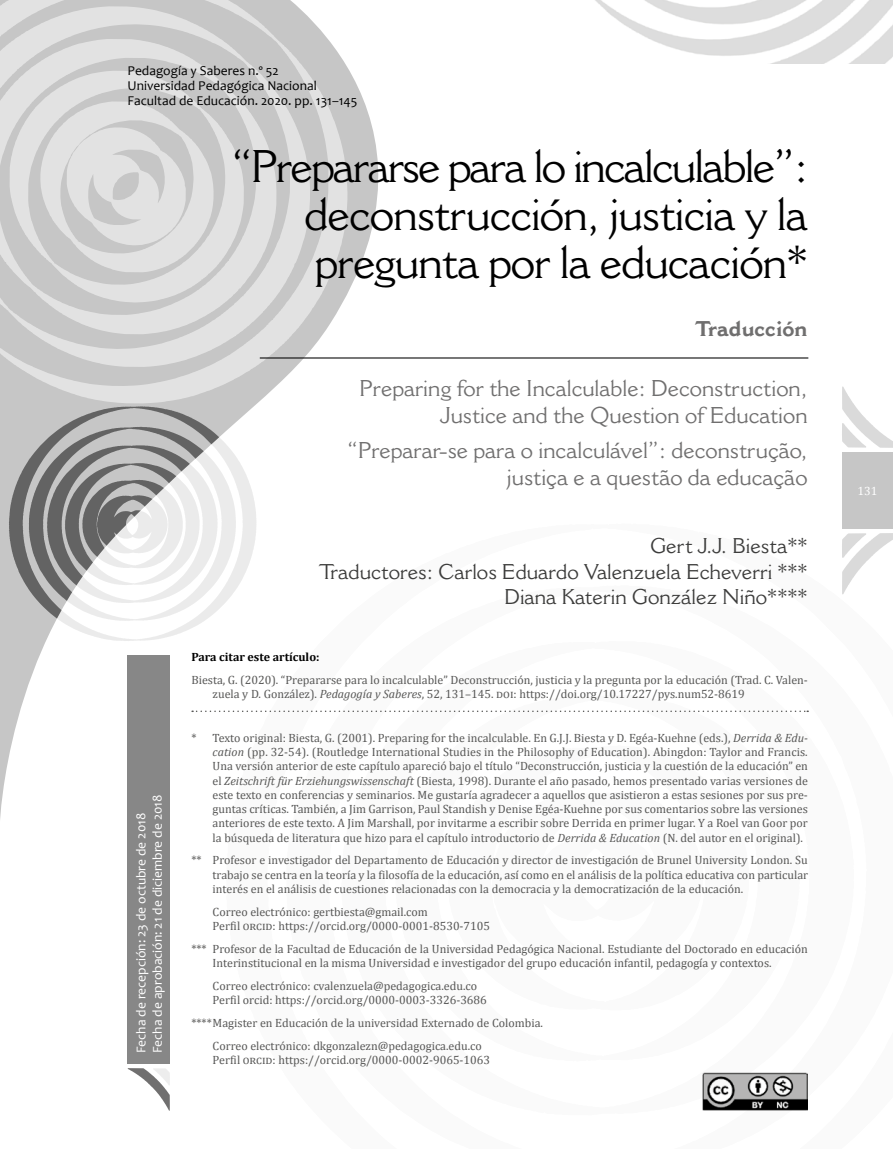
<style>
.page{position:relative;width:893px;height:1149px;background:#fff}
.page>*{position:absolute;margin:0;border:0;box-sizing:border-box;transform-origin:0 0}
.t1{font:45px/48px "Cantoria MT Std";letter-spacing:-.02em;color:#000;text-align:justify}
.t2{font:22.5px/27px "Cantoria MT Std";color:#706f6f;text-align:right}
.t3{font:21px/25.5px "Cantoria MT Std";color:#3c3c3b;text-align:right}
.t4{font:700 21px "Cantoria MT Std";color:#706f6f}
.t5{font:13.5px/15px "Candara";color:#000}
.t6{font:13.5px/16.5px "Candara";color:#fff}
.t7{font:12px/14.2px "Cambria";color:#575756}
.t8{font:700 12px "Cambria";color:#000}
.t9{font:12px "Cambria";color:#fff}
.s1{font-style:italic}
</style>
<div class="page">
<svg style="left:0;top:67px;width:465px;height:754px"></svg>
<svg style="left:0;top:0;width:347px;height:403px;background:#d5d5d5"></svg>
<svg style="left:9px;top:406px;width:247px;height:234px"></svg>
<img style="left:595px;top:0;width:298px;height:64px">
<hr style="left:260px;top:357px;width:548px;height:1px;background:#000">
<div style="left:842px;top:452px;width:51px;height:76px;background:#c6c6c6"></div>
<svg style="left:842px;top:386px;width:51px;height:62px"></svg>
<svg style="left:842px;top:533px;width:51px;height:61px"></svg>
<div style="left:128px;top:655px;width:42px;height:408px;background:#878787"></div>
<svg style="left:128px;top:1068px;width:42px;height:42px"></svg>
<svg style="left:192px;top:710px;width:616px;height:1px"></svg>
<img style="left:703px;top:1072px;width:105px;height:38px">
<p class="t5" style="left:128px;top:63px;width:231px">Pedagogía y Saberes n.º 52<br>Universidad Pedagógica Nacional<br>Facultad de Educación. 2020. pp. 131–145</p>
<h1 class="t1" style="left:305px;top:142px;width:505px;text-indent:-75px">“Prepararse para lo incalculable”: deconstrucción, justicia y la pregunta por la educación*</h1>
<h3 class="t4" style="left:695px;top:316px;width:114px">Traducción</h3>
<h2 class="t2" style="left:359px;top:374px;width:450px">Preparing for the Incalculable: Deconstruction,<br>Justice and the Question of Education</h2>
<h2 class="t2" style="left:346px;top:436px;width:463px">“Preparar-se para o incalculável”: deconstrução, justiça e a questão da educação</h2>
<p class="t6" style="left:133px;top:1052px;width:260px;rotate:-90deg">Fecha de recepción: 23 de octubre de 2018<br>Fecha de aprobación: 21 de diciembre de 2018</p>
<h3 class="t3" style="left:319px;top:533px;width:490px">Gert J.J. Biesta**<br>Traductores: Carlos Eduardo Valenzuela Echeverri ***<br>Diana Katerin González Niño****</h3>
<p class="t8" style="left:191px;top:649px;width:130px">Para citar este artículo:</p>
<p class="t7" style="left:213px;top:672px;width:597px;text-indent:-21px">Biesta, G. (2020). “Prepararse para lo incalculable” Deconstrucción, justicia y la pregunta por la educación (Trad. C. Valen&shy;zuela y D. González). <span class="s1">Pedagogía y Saberes</span>, 52, 131–145. doi: https://doi.org/10.17227/pys.num52-8619</p>
<p class="t7" style="left:213px;top:730px;width:597px;text-align:justify;text-indent:-21px">* Texto original: Biesta, G. (2001). Preparing for the incalculable. En G.J.J. Biesta y D. Egéa-Kuehne (eds.), <span class="s1">Derrida &amp; Edu&shy;cation</span> (pp. 32-54). (Routledge International Studies in the Philosophy of Education). Abingdon: Taylor and Francis.<br>Una versión anterior de este capítulo apareció bajo el título “Deconstrucción, justicia y la cuestión de la educación” en el <span class="s1">Zeitschrift für Erziehungswissenschaft</span> (Biesta, 1998). Durante el año pasado, hemos presentado varias versiones de este texto en conferencias y seminarios. Me gustaría agradecer a aquellos que asistieron a estas sesiones por sus pre&shy;guntas críticas. También, a Jim Garrison, Paul Standish y Denise Egéa-Kuehne por sus comentarios sobre las versiones anteriores de este texto. A Jim Marshall, por invitarme a escribir sobre Derrida en primer lugar. Y a Roel van Goor por la búsqueda de literatura que hizo para el capítulo introductorio de <span class="s1">Derrida &amp; Education</span> (N. del autor en el original).</p>
<p class="t7" style="left:213px;top:852px;width:597px;text-align:justify;text-indent:-21px">** Profesor e investigador del Departamento de Educación y director de investigación de Brunel University London. Su trabajo se centra en la teoría y la filosofía de la educación, así como en el análisis de la política educativa con particular interés en el análisis de cuestiones relacionadas con la democracia y la democratización de la educación.</p>
<p class="t7" style="left:213px;top:904px;width:279px">Correo electrónico: gertbiesta@gmail.com<br>Perfil orcid: https://orcid.org/0000-0001-8530-7105</p>
<p class="t7" style="left:213px;top:941px;width:597px;text-indent:-21px">*** Profesor de la Facultad de Educación de la Universidad Pedagógica Nacional. Estudiante del Doctorado en educación<br>Interinstitucional en la misma Universidad e investigador del grupo educación infantil, pedagogía y contextos.</p>
<p class="t7" style="left:213px;top:978px;width:276px">Correo electrónico: cvalenzuela@pedagogica.edu.co<br>Perfil orcid: https://orcid.org/0000-0003-3326-3686</p>
<p class="t7" style="left:213px;top:1010px;width:332px;line-height:22.8px;text-indent:-21px">****Magister en Educación de la universidad Externado de Colombia.<br>Correo electrónico: dkgonzalezn@pedagogica.edu.co</p>
<p class="t7" style="left:213px;top:1052px;width:279px">Perfil orcid: https://orcid.org/0000-0002-9065-1063</p>
<p class="t9" style="left:857px;top:484px;width:21px">131</p>
</div>
